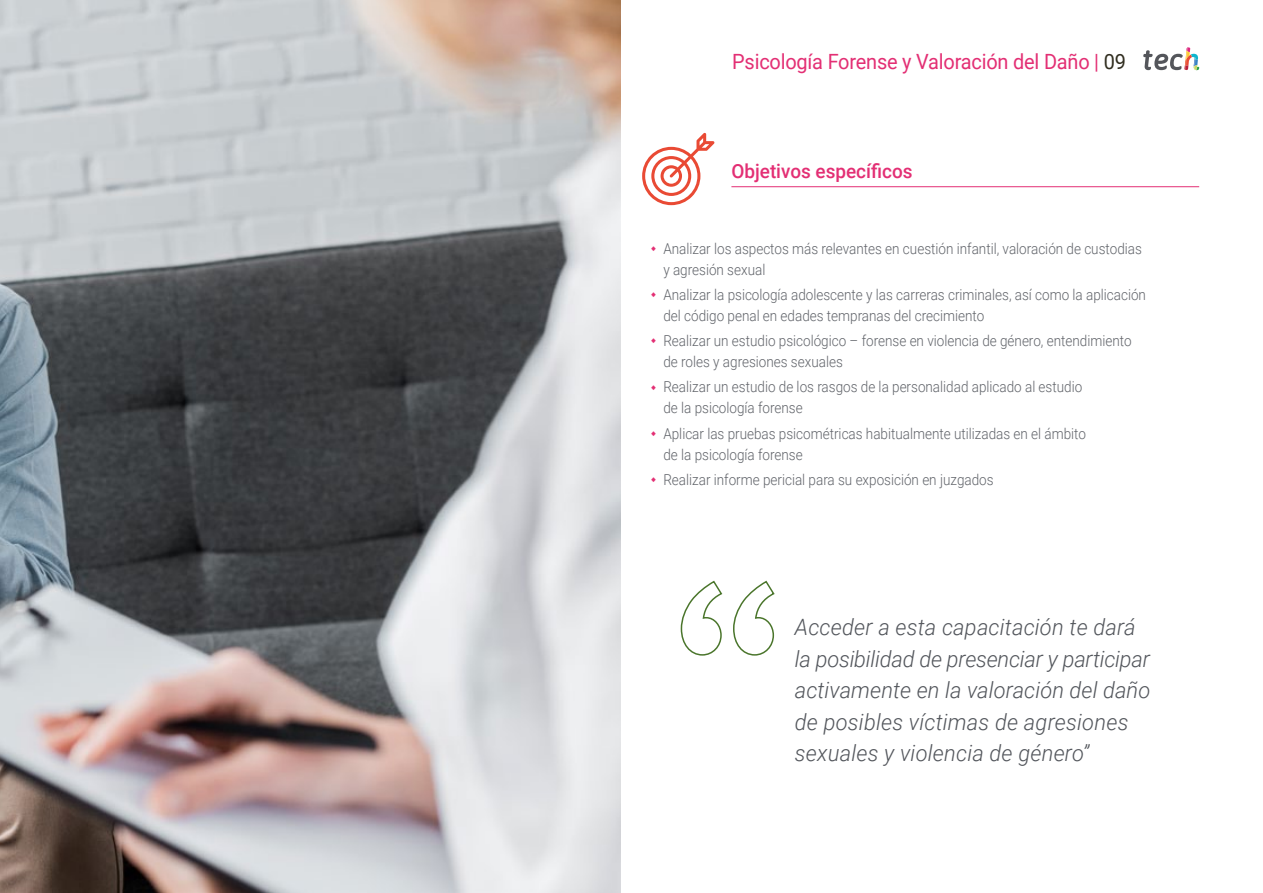
<style>
.page{position:relative;width:1263px;height:893px;background:#fff}
.page>*{position:absolute;margin:0;border:0;box-sizing:border-box;transform-origin:0 0}
.t1{font:italic 300 22.5px/31.5px "Roboto";letter-spacing:.01em;color:#52555b}
.t2{font:21px "Roboto";letter-spacing:-.01em;color:#e32f74;scale:.95 1}
.t3{font:500 19.5px "Roboto";color:#e32f74}
.t4{font:300 15px/21px "Roboto";color:#61646a;scale:.9 1}
.s1{color:#312e20}
</style>
<div class="page">
<img style="left:0;top:0;width:621px;height:893px">
<hr style="left:731px;top:186px;width:468px;height:1px;background:#e32f74">
<svg style="left:642px;top:133px;width:72px;height:72px"></svg>
<svg style="left:680px;top:580px;width:95px;height:76px"></svg>
<svg style="left:1143px;top:47px;width:56px;height:24px"></svg>
<h2 class="t2" style="left:732px;top:47px;width:416px">Psicología Forense y Valoración del Daño | <span class="s1">09</span></h2>
<h3 class="t3" style="left:731px;top:158px;width:183px">Objetivos específicos</h3>
<p class="t4" style="left:663px;top:237px;width:533px">Analizar los aspectos más relevantes en cuestión infantil, valoración de custodias y agresión sexual</p>
<p class="t4" style="left:663px;top:283px;width:538px">Analizar la psicología adolescente y las carreras criminales, así como la aplicación del código penal en edades tempranas del crecimiento</p>
<p class="t4" style="left:663px;top:330px;width:522px">Realizar un estudio psicológico – forense en violencia de género, entendimiento de roles y agresiones sexuales</p>
<p class="t4" style="left:663px;top:376px;width:467px">Realizar un estudio de los rasgos de la personalidad aplicado al estudio de la psicología forense</p>
<p class="t4" style="left:663px;top:422px;width:471px">Aplicar las pruebas psicométricas habitualmente utilizadas en el ámbito de la psicología forense</p>
<p class="t4" style="left:663px;top:468px;width:368px">Realizar informe pericial para su exposición en juzgados</p>
<h1 class="t1" style="left:795px;top:611px;width:357px">Acceder a esta capacitación te dará la posibilidad de presenciar y participar activamente en la valoración del daño de posibles víctimas de agresiones sexuales y violencia de género”</h1>
</div>
